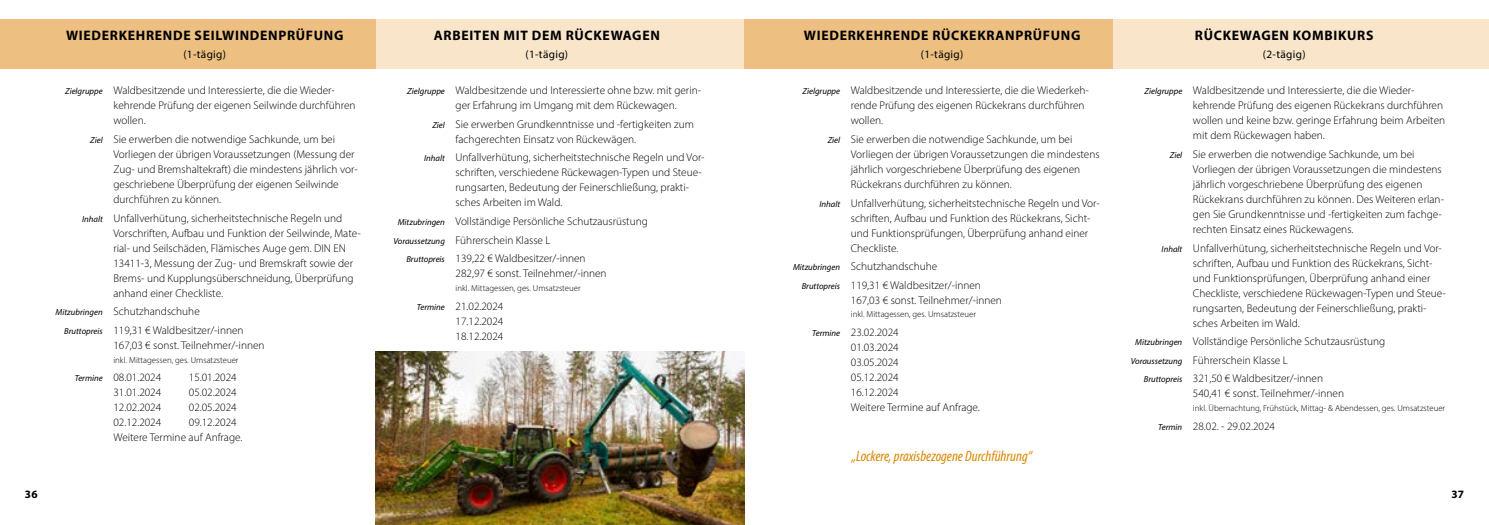
<style>
.page{position:relative;width:1489px;height:525px;background:#fff}
.page>*{position:absolute;margin:0;border:0;box-sizing:border-box;transform-origin:0 0}
.t1{font:italic condensed 15px "Myriad Pro";color:#d88800}
.t2{font:700 13.75px "Myriad Pro";letter-spacing:.05em;color:#000}
.t3{font:300 11.25px/15px "Myriad Pro";color:#000}
.t4{font:11.25px "Myriad Pro";letter-spacing:.03em;color:#000}
.t5{font:700 11.25px "Myriad Pro";color:#000}
.t6{font:300 8.75px "Myriad Pro";color:#000}
.s1{font-weight:400;font-style:italic;font-size:8.75px}
</style>
<div class="page">
<div style="left:0;top:19px;width:393px;height:50px;background:#edc082"></div>
<div style="left:376px;top:19px;width:368px;height:50px;background:#f8e5ca"></div>
<div style="left:1104px;top:19px;width:384px;height:50px;background:#f8e5ca"></div>
<div style="left:744px;top:19px;width:369px;height:50px;background:#edc082"></div>
<img style="left:376px;top:351px;width:368px;height:173px">
<p class="t2" style="left:66px;top:27px;width:279px">WIEDERKEHRENDE SEILWINDENPRÜFUNG</p>
<p class="t4" style="left:183px;top:47px;width:44px">(1-tägig)</p>
<p class="t3" style="left:113px;top:83px;width:244px;text-indent:-48px"><span class="s1">Zielgruppe</span> Waldbesitzende und Interessierte, die die Wieder&shy;kehrende Prüfung der eigenen Seilwinde durchführen wollen.</p>
<p class="t3" style="left:113px;top:131px;width:246px;text-indent:-23px"><span class="s1">Ziel</span> Sie erwerben die notwendige Sachkunde, um bei Vorliegen der übrigen Voraussetzungen (Messung der Zug- und Bremshaltekraft) die mindestens jährlich vor&shy;geschriebene Überprüfung der eigenen Seilwinde durchführen zu können.</p>
<p class="t3" style="left:113px;top:210px;width:249px;text-indent:-31px"><span class="s1">Inhalt</span> Unfallverhütung, sicherheitstechnische Regeln und Vorschriften, Aufbau und Funktion der Seilwinde, Mate&shy;rial- und Seilschäden, Flämisches Auge gem. DIN EN 13411-3, Messung der Zug- und Bremskraft sowie der Brems- und Kupplungsüberschneidung, Überprüfung anhand einer Checkliste.</p>
<p class="t3" style="left:64px;top:302px;width:181px;line-height:18.5px;text-indent:-9px"><span class="s1">Mitzubringen</span> Schutzhandschuhe<br><span class="s1">Bruttopreis</span> 119,31 € Waldbesitzer/-innen</p>
<p class="t3" style="left:113px;top:337px;width:153px">167,03 € sonst. Teilnehmer/-innen</p>
<p class="t6" style="left:113px;top:354px;width:127px">inkl. Mittagessen, ges. Umsatzsteuer</p>
<p class="t3" style="left:75px;top:369px;width:88px"><span class="s1">Termine</span> 08.01.2024</p>
<p class="t3" style="left:189px;top:369px;width:49px">15.01.2024</p>
<p class="t3" style="left:113px;top:384px;width:49px">31.01.2024</p>
<p class="t3" style="left:189px;top:384px;width:49px">05.02.2024</p>
<p class="t3" style="left:113px;top:399px;width:49px">12.02.2024</p>
<p class="t3" style="left:189px;top:399px;width:49px">02.05.2024</p>
<p class="t3" style="left:113px;top:414px;width:49px">02.12.2024</p>
<p class="t3" style="left:113px;top:414px;width:131px;text-indent:75px">09.12.2024<br>Weitere Termine auf Anfrage.</p>
<p class="t2" style="left:434px;top:27px;width:227px">ARBEITEN MIT DEM RÜCKEWAGEN</p>
<p class="t4" style="left:525px;top:47px;width:44px">(1-tägig)</p>
<p class="t3" style="left:455px;top:83px;width:247px;text-indent:-48px"><span class="s1">Zielgruppe</span> Waldbesitzende und Interessierte ohne bzw. mit gerin&shy;ger Erfahrung im Umgang mit dem Rückewagen.</p>
<p class="t3" style="left:455px;top:116px;width:240px;text-indent:-23px"><span class="s1">Ziel</span> Sie erwerben Grundkenntnisse und -fertigkeiten zum fachgerechten Einsatz von Rückewägen.</p>
<p class="t3" style="left:455px;top:150px;width:250px;text-indent:-31px"><span class="s1">Inhalt</span> Unfallverhütung, sicherheitstechnische Regeln und Vor&shy;schriften, verschiedene Rückewagen-Typen und Steue&shy;rungsarten, Bedeutung der Feinerschließung, prakti&shy;sches Arbeiten im Wald.</p>
<p class="t3" style="left:398px;top:213px;width:251px"><span class="s1">Mitzubringen</span> Vollständige Persönliche Schutzausrüstung</p>
<p class="t3" style="left:393px;top:232px;width:159px"><span class="s1">Voraussetzung</span> Führerschein Klasse L</p>
<p class="t3" style="left:406px;top:251px;width:181px"><span class="s1">Bruttopreis</span> 139,22 € Waldbesitzer/-innen</p>
<p class="t3" style="left:455px;top:266px;width:153px">282,97 € sonst. Teilnehmer/-innen</p>
<p class="t6" style="left:455px;top:282px;width:127px">inkl. Mittagessen, ges. Umsatzsteuer</p>
<p class="t3" style="left:455px;top:298px;width:49px;text-align:justify;text-indent:-39px"><span class="s1">Termine</span> 21.02.2024<br>17.12.2024<br>18.12.2024</p>
<p class="t2" style="left:803px;top:27px;width:278px">WIEDERKEHRENDE RÜCKEKRANPRÜFUNG</p>
<p class="t4" style="left:920px;top:47px;width:44px">(1-tägig)</p>
<p class="t3" style="left:850px;top:83px;width:239px;text-indent:-48px"><span class="s1">Zielgruppe</span> Waldbesitzende und Interessierte, die die Wiederkeh&shy;rende Prüfung des eigenen Rückekrans durchführen wollen.</p>
<p class="t3" style="left:850px;top:131px;width:250px;text-indent:-23px"><span class="s1">Ziel</span> Sie erwerben die notwendige Sachkunde, um bei Vorliegen der übrigen Voraussetzungen die mindestens jährlich vorgeschriebene Überprüfung des eigenen Rückekrans durchführen zu können.</p>
<p class="t3" style="left:850px;top:195px;width:250px;text-indent:-31px"><span class="s1">Inhalt</span> Unfallverhütung, sicherheitstechnische Regeln und Vor&shy;schriften, Aufbau und Funktion des Rückekrans, Sicht&shy;und Funktionsprüfungen, Überprüfung anhand einer Checkliste.</p>
<p class="t3" style="left:801px;top:257px;width:181px;line-height:18.5px;text-indent:-9px"><span class="s1">Mitzubringen</span> Schutzhandschuhe<br><span class="s1">Bruttopreis</span> 119,31 € Waldbesitzer/-innen</p>
<p class="t3" style="left:850px;top:292px;width:153px">167,03 € sonst. Teilnehmer/-innen</p>
<p class="t6" style="left:850px;top:309px;width:127px">inkl. Mittagessen, ges. Umsatzsteuer</p>
<p class="t3" style="left:850px;top:324px;width:131px;text-indent:-39px"><span class="s1">Termine</span> 23.02.2024<br>01.03.2024<br>03.05.2024<br>05.12.2024<br>16.12.2024<br>Weitere Termine auf Anfrage.</p>
<h1 class="t1" style="left:851px;top:446px;width:182px">„Lockere, praxisbezogene Durchführung“</h1>
<p class="t2" style="left:1194px;top:27px;width:180px">RÜCKEWAGEN KOMBIKURS</p>
<p class="t4" style="left:1262px;top:47px;width:44px">(2-tägig)</p>
<p class="t3" style="left:1192px;top:83px;width:254px;text-indent:-48px"><span class="s1">Zielgruppe</span> Waldbesitzende und Interessierte, die die Wieder&shy;kehrende Prüfung des eigenen Rückekrans durchführen wollen und keine bzw. geringe Erfahrung beim Arbeiten mit dem Rückewagen haben.</p>
<p class="t3" style="left:1192px;top:146px;width:252px;text-indent:-23px"><span class="s1">Ziel</span> Sie erwerben die notwendige Sachkunde, um bei Vorliegen der übrigen Voraussetzungen die mindestens jährlich vorgeschriebene Überprüfung des eigenen Rückekrans durchführen zu können. Des Weiteren erlan&shy;gen Sie Grundkenntnisse und -fertigkeiten zum fachge&shy;rechten Einsatz eines Rückewagens.</p>
<p class="t3" style="left:1192px;top:240px;width:254px;text-indent:-31px"><span class="s1">Inhalt</span> Unfallverhütung, sicherheitstechnische Regeln und Vor&shy;schriften, Aufbau und Funktion des Rückekrans, Sicht&shy;und Funktionsprüfungen, Überprüfung anhand einer Checkliste, verschiedene Rückewagen-Typen und Steue&shy;rungsarten, Bedeutung der Feinerschließung, prakti&shy;sches Arbeiten im Wald.</p>
<p class="t3" style="left:1135px;top:333px;width:251px"><span class="s1">Mitzubringen</span> Vollständige Persönliche Schutzausrüstung</p>
<p class="t3" style="left:1130px;top:352px;width:159px"><span class="s1">Voraussetzung</span> Führerschein Klasse L</p>
<p class="t3" style="left:1143px;top:371px;width:181px"><span class="s1">Bruttopreis</span> 321,50 € Waldbesitzer/-innen</p>
<p class="t3" style="left:1192px;top:386px;width:153px">540,41 € sonst. Teilnehmer/-innen</p>
<p class="t6" style="left:1192px;top:402px;width:254px">inkl. Übernachtung, Frühstück, Mittag- &amp; Abendessen, ges. Umsatzsteuer</p>
<p class="t3" style="left:1158px;top:418px;width:118px"><span class="s1">Termin</span> 28.02. - 29.02.2024</p>
<p class="t5" style="left:25px;top:486px;width:14px">36</p>
<p class="t5" style="left:1451px;top:486px;width:14px">37</p>
</div>
